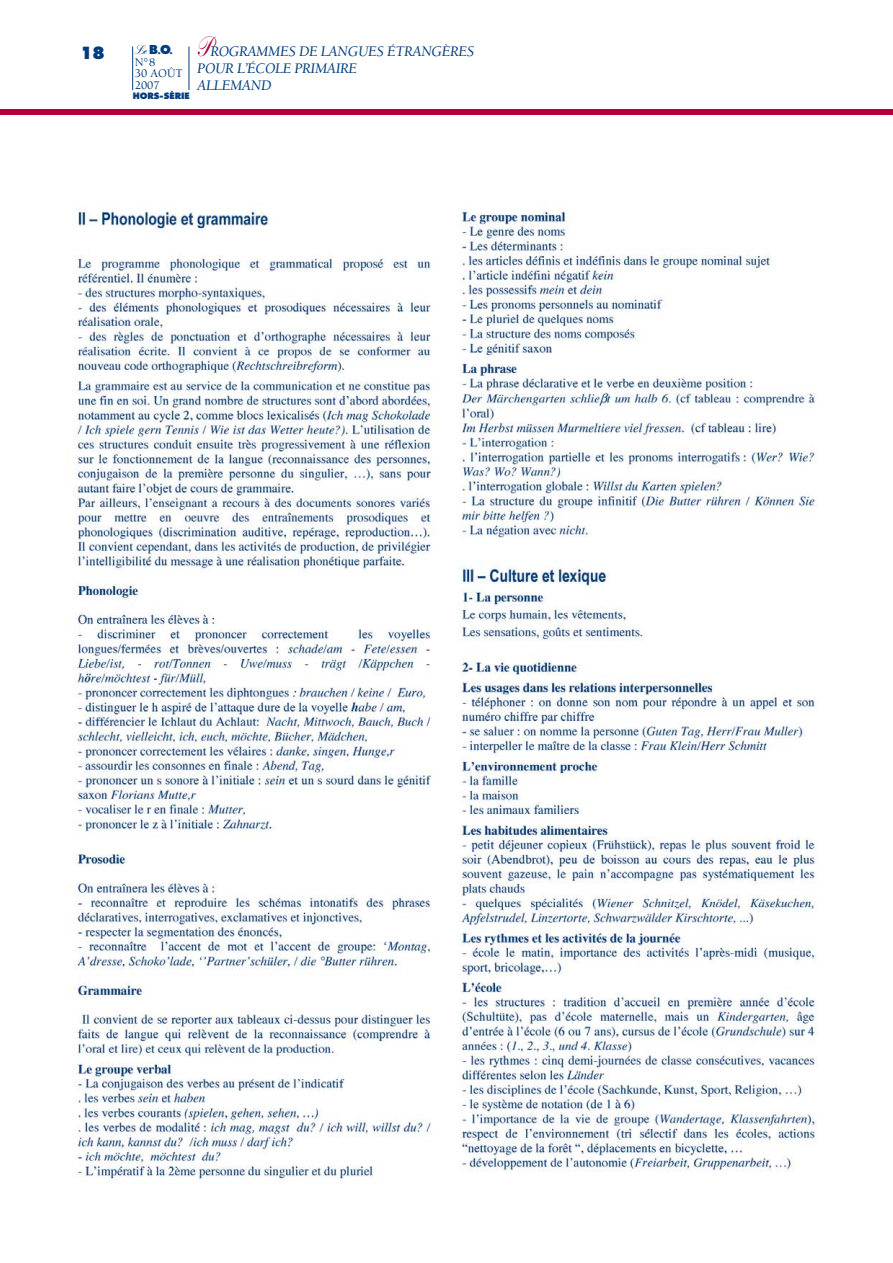
<style>
.page{position:relative;width:893px;height:1263px;background:#fff}
.page>*{position:absolute;margin:0;border:0;box-sizing:border-box;transform-origin:0 0}
.t1{font:800 16.5px "Futura";color:#003d7d;scale:.94 1}
.t2{font:italic 15px/16.8px "Berkeley";letter-spacing:-.02em;color:#003d7d}
.t3{font:500 12px/11.7px "Berkeley";color:#003d7d}
.t4{font:900 12px "Kuenstler Script";color:#003d7d;scale:.8 1}
.t5{font:800 8.55px "Futura";color:#003d7d}
.s1{font-family:"Kuenstler Script";font-weight:900;font-style:normal;font-size:27px;color:#b30038}
.s2{font-family:"Futura";font-weight:800}
</style>
<div class="page">
<div style="left:0;top:109px;width:892px;height:6px;background:#b30038"></div>
<hr style="left:188px;top:47px;width:1px;height:43px;background:#003d7d">
<hr style="left:132px;top:47px;width:1px;height:43px;background:#003d7d">
<img style="left:73px;top:203px;width:744px;height:980px">
<p class="t2" style="left:197px;top:44px;width:278px"><span class="s1">P</span>ROGRAMMES DE LANGUES ÉTRANGÈRES<br>POUR L’ÉCOLE PRIMAIRE<br>ALLEMAND</p>
<p class="t1" style="left:80px;top:46px;width:28px">18</p>
<p class="t4" style="left:135px;top:47px;width:49px">Le <span class="s2">B</span><span class="s2">.</span><span class="s2">O</span><span class="s2">.</span></p>
<p class="t3" style="left:135px;top:57px;width:49px">N°8<br>30 AOÛT<br>2007</p>
<p class="t5" style="left:133px;top:92px;width:59px">HORS-SÉRIE</p>
</div>
